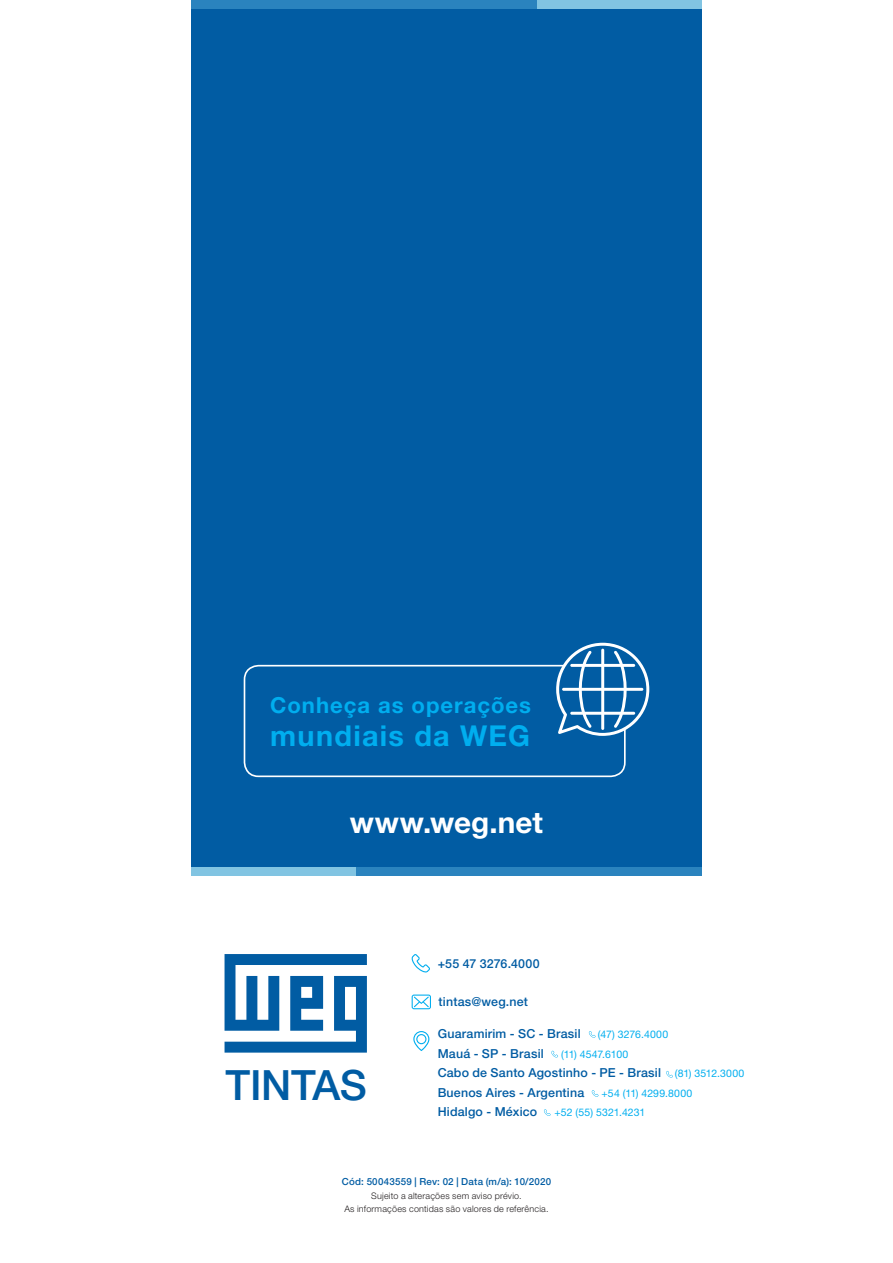
<style>
.page{position:relative;width:893px;height:1263px;background:#fff}
.page>*{position:absolute;margin:0;border:0;box-sizing:border-box;transform-origin:0 0}
._15___Address_BLACK{font:500 41.7px "Helvetica Neue LT Pro";letter-spacing:-.01em;color:#015ca3}
._15___Address_BLACK-2{font:700 29.7px "Helvetica Neue LT Pro";letter-spacing:.005em;color:#fff}
._15___Address_BLACK-3{font:700 28.8px "Helvetica Neue LT Pro";letter-spacing:.045em;color:#00aeef}
._15___Address_BLACK-4{font:700 22.05px "Helvetica Neue LT Pro";letter-spacing:.045em;color:#00aeef}
._15___Address_BLACK-5{font:500 12.45px "Helvetica Neue LT Pro";letter-spacing:.015em;color:#015ca3}
._15___Address_BLACK-6{font:10.5px "Helvetica Neue LT Pro";letter-spacing:.01em;color:#00aeef}
._15___Address_BLACK-7{font:10.5px "Helvetica Neue LT Pro";letter-spacing:-.01em;color:#00aeef}
._15___Address_BLACK-8{font:500 9.75px "Helvetica Neue LT Pro";letter-spacing:.025em;color:#015ca3}
._15___Address_BLACK-9{font:300 9px/12.8px "Helvetica Neue LT Pro";letter-spacing:.025em;color:#231f20;text-align:center}
.s1{font-weight:400;font-size:10.5px;color:#00aeef}
</style>
<div class="page">
<div style="left:191px;top:9px;width:511px;height:858px;background:#015ca3"></div>
<div style="left:191px;top:0;width:346px;height:9px;background:#2a83be"></div>
<div style="left:537px;top:0;width:165px;height:9px;background:#81c4e2"></div>
<div style="left:356px;top:867px;width:346px;height:9px;background:#2a83be"></div>
<div style="left:191px;top:867px;width:165px;height:9px;background:#81c4e2"></div>
<svg style="left:243px;top:643px;width:406px;height:135px"></svg>
<svg style="left:225px;top:954px;width:142px;height:98px"></svg>
<svg style="left:412px;top:954px;width:18px;height:18px"></svg>
<svg style="left:412px;top:994px;width:19px;height:15px"></svg>
<svg style="left:413px;top:1031px;width:16px;height:20px"></svg>
<svg style="left:589px;top:1031px;width:7px;height:7px"></svg>
<svg style="left:551px;top:1051px;width:7px;height:6px"></svg>
<svg style="left:666px;top:1071px;width:7px;height:7px"></svg>
<svg style="left:592px;top:1090px;width:6px;height:7px"></svg>
<svg style="left:544px;top:1109px;width:7px;height:7px"></svg>
<p class="_15___Address_BLACK-4" style="left:270px;top:691px;width:262px">Conheça as operações</p>
<p class="_15___Address_BLACK-3" style="left:270px;top:717px;width:261px">mundiais da WEG</p>
<p class="_15___Address_BLACK-2" style="left:350px;top:803px;width:195px">www.weg.net</p>
<p class="_15___Address_BLACK" style="left:226px;top:1060px;width:143px">TINTAS</p>
<p class="_15___Address_BLACK-5" style="left:438px;top:956px;width:104px">+55 47 3276.4000</p>
<p class="_15___Address_BLACK-5" style="left:439px;top:994px;width:91px">tintas@weg.net</p>
<p class="_15___Address_BLACK-5" style="left:438px;top:1026px;width:144px">Guaramirim - SC - Brasil</p>
<p class="_15___Address_BLACK-6" style="left:598px;top:1028px;width:72px">(47) 3276.4000</p>
<p class="_15___Address_BLACK-5" style="left:438px;top:1045px;width:108px">Mauá - SP - Brasil</p>
<p class="_15___Address_BLACK-7" style="left:561px;top:1047px;width:69px">(11) 4547.6100</p>
<p class="_15___Address_BLACK-5" style="left:438px;top:1065px;width:308px">Cabo de Santo Agostinho - PE - Brasil <span class="s1">(81) 3512.3000</span></p>
<p class="_15___Address_BLACK-5" style="left:438px;top:1084px;width:148px">Buenos Aires - Argentina</p>
<p class="_15___Address_BLACK-6" style="left:602px;top:1086px;width:92px">+54 (11) 4299.8000</p>
<p class="_15___Address_BLACK-5" style="left:438px;top:1104px;width:101px">Hidalgo - México</p>
<p class="_15___Address_BLACK-6" style="left:555px;top:1106px;width:92px">+52 (55) 5321.4231</p>
<p class="_15___Address_BLACK-8" style="left:342px;top:1176px;width:211px">Cód: 50043559 | Rev: 02 | Data (m/a): 10/2020</p>
<p class="_15___Address_BLACK-9" style="left:344px;top:1189px;width:206px">Sujeito a alterações sem aviso prévio.<br>As informações contidas são valores de referência.</p>
</div>
